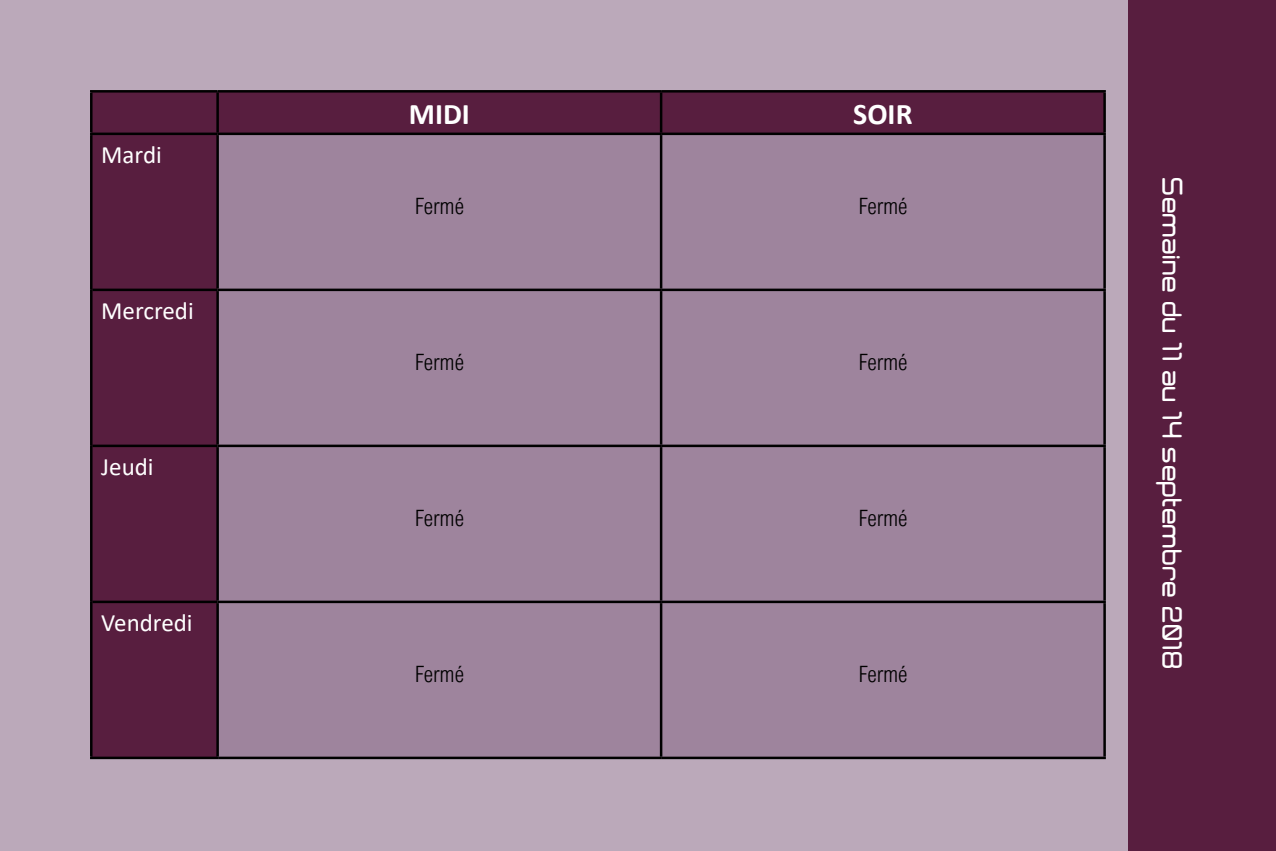
<style>
.page{position:relative;width:1276px;height:851px;background:#fff}
.page>*{position:absolute;margin:0;border:0;box-sizing:border-box;transform-origin:0 0}
.t1{font:700 30px "Calibri";color:#fff}
.t2{font:500 25px "Neogrey";color:#fff;scale:.95 1}
.t3{font:25px "Calibri";color:#fff}
.t4{font:300 22.5px "Arial Nova Cond";color:#000}
</style>
<div class="page">
<div style="left:0;top:0;width:1276px;height:850px;background:#bba9ba"></div>
<div style="left:1128px;top:0;width:148px;height:850px;background:#581e3f"></div>
<div style="left:92px;top:92px;width:1011px;height:40px;background:#581e3f"></div>
<div style="left:92px;top:135px;width:124px;height:621px;background:#581e3f"></div>
<div style="left:219px;top:135px;width:884px;height:153px;background:#9e849d"></div>
<div style="left:219px;top:291px;width:884px;height:465px;background:#9e849d"></div>
<hr style="left:90px;top:90px;width:128px;height:2px;background:#000">
<hr style="left:90px;top:92px;width:2px;height:40px;background:#000">
<hr style="left:218px;top:90px;width:443px;height:2px;background:#000">
<hr style="left:661px;top:90px;width:445px;height:2px;background:#000">
<hr style="left:1103px;top:92px;width:3px;height:40px;background:#000">
<hr style="left:90px;top:132px;width:128px;height:3px;background:#000">
<hr style="left:90px;top:135px;width:2px;height:155px;background:#000">
<hr style="left:218px;top:132px;width:443px;height:3px;background:#000">
<hr style="left:661px;top:132px;width:445px;height:3px;background:#000">
<hr style="left:90px;top:290px;width:2px;height:156px;background:#000">
<hr style="left:216px;top:291px;width:3px;height:153px;background:#000">
<hr style="left:90px;top:446px;width:2px;height:155px;background:#000">
<hr style="left:90px;top:601px;width:2px;height:155px;background:#000">
<hr style="left:90px;top:756px;width:129px;height:3px;background:#000">
<hr style="left:216px;top:92px;width:3px;height:40px;background:#000">
<hr style="left:660px;top:92px;width:2px;height:40px;background:#000">
<hr style="left:92px;top:288px;width:126px;height:3px;background:#000">
<hr style="left:660px;top:291px;width:2px;height:153px;background:#000">
<hr style="left:1103px;top:291px;width:3px;height:153px;background:#000">
<hr style="left:92px;top:444px;width:126px;height:3px;background:#000">
<hr style="left:92px;top:600px;width:126px;height:3px;background:#000">
<hr style="left:1103px;top:603px;width:3px;height:153px;background:#000">
<hr style="left:661px;top:756px;width:445px;height:3px;background:#000">
<hr style="left:216px;top:447px;width:3px;height:153px;background:#000">
<hr style="left:218px;top:444px;width:443px;height:3px;background:#000">
<hr style="left:216px;top:603px;width:3px;height:153px;background:#000">
<hr style="left:218px;top:600px;width:443px;height:3px;background:#000">
<hr style="left:660px;top:603px;width:2px;height:153px;background:#000">
<hr style="left:219px;top:756px;width:442px;height:3px;background:#000">
<hr style="left:216px;top:135px;width:3px;height:153px;background:#000">
<hr style="left:218px;top:288px;width:443px;height:3px;background:#000">
<hr style="left:660px;top:135px;width:2px;height:153px;background:#000">
<hr style="left:1103px;top:135px;width:3px;height:153px;background:#000">
<hr style="left:661px;top:288px;width:445px;height:3px;background:#000">
<hr style="left:661px;top:444px;width:445px;height:3px;background:#000">
<hr style="left:660px;top:447px;width:2px;height:153px;background:#000">
<hr style="left:1103px;top:447px;width:3px;height:153px;background:#000">
<hr style="left:661px;top:600px;width:445px;height:3px;background:#000">
<p class="t3" style="left:101px;top:137px;width:62px">Mardi</p>
<p class="t3" style="left:101px;top:293px;width:94px">Mercredi</p>
<p class="t3" style="left:101px;top:449px;width:54px">Jeudi</p>
<p class="t3" style="left:101px;top:605px;width:93px">Vendredi</p>
<h1 class="t1" style="left:409px;top:93px;width:63px">MIDI</h1>
<h1 class="t1" style="left:853px;top:93px;width:61px">SOIR</h1>
<p class="t4" style="left:415px;top:192px;width:51px">Fermé</p>
<p class="t4" style="left:858px;top:192px;width:51px">Fermé</p>
<p class="t4" style="left:415px;top:348px;width:51px">Fermé</p>
<p class="t4" style="left:858px;top:348px;width:51px">Fermé</p>
<p class="t4" style="left:415px;top:504px;width:51px">Fermé</p>
<p class="t4" style="left:858px;top:504px;width:51px">Fermé</p>
<p class="t4" style="left:415px;top:660px;width:51px">Fermé</p>
<p class="t4" style="left:858px;top:660px;width:51px">Fermé</p>
<p class="t2" style="left:1188px;top:177px;width:519px;rotate:90deg">Semaine du 11 au 14 septembre 2018</p>
</div>
